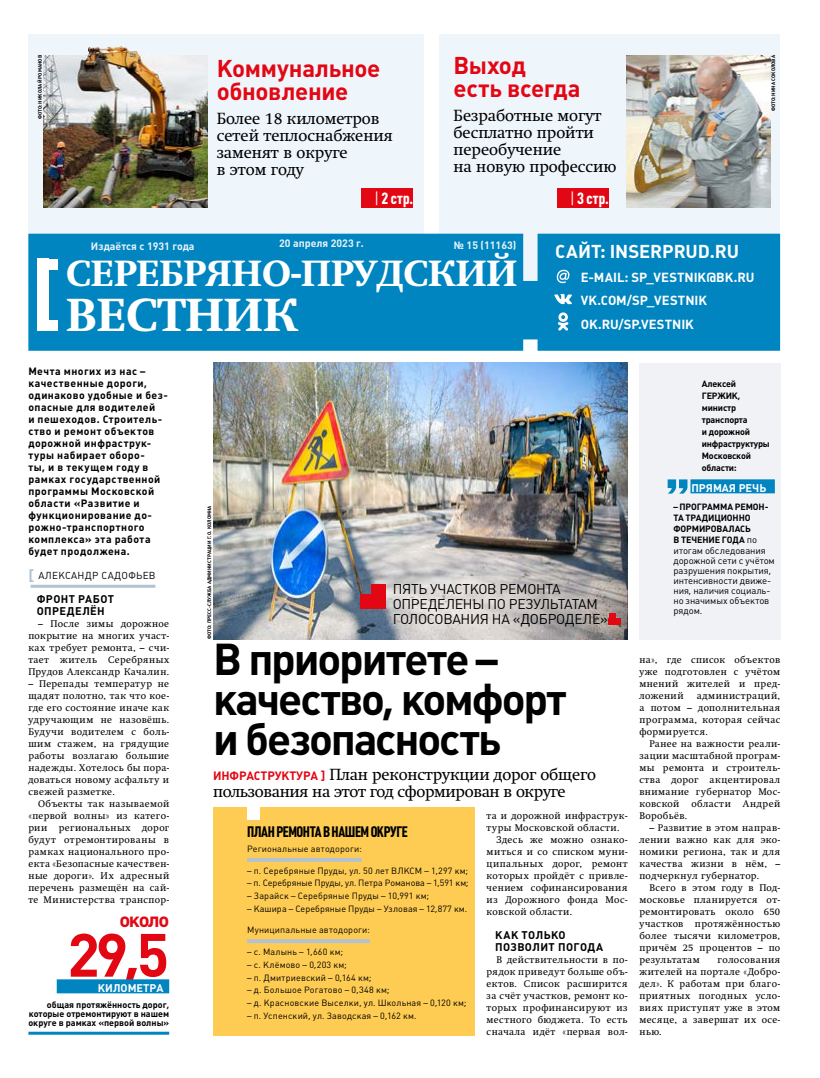
<style>
.page{position:relative;width:820px;height:1078px;background:#fff}
.page>*{position:absolute;margin:0;border:0;box-sizing:border-box;transform-origin:0 0}
.t1{font:700 60px "Plumb C";color:#e30613}
.t2{font:45px "Swift Extra Bold C";color:#fff}
.t3{font:700 44px/40px "Plumb C";letter-spacing:-.045em;color:#000}
.t4{font:35.4px "Swift Extra Bold C";color:#fff}
.t5{font:24px/23px "Plumb Bold C";letter-spacing:-.015em;color:#e30613}
.t6{font:700 20px "Plumb C";letter-spacing:-.07em;color:#e30613}
.t7{font:700 18.4px "Plumb C";letter-spacing:-.005em;color:#fff}
.t8{font:16px/17px "Swift C";color:#000}
.t9{font:16px/17px "Swift C";letter-spacing:-.02em;color:#000}
.t10{font:700 16px "Plumb Cond";letter-spacing:.015em;color:#fff}
.t11{font:700 15px "Plumb Condensed";letter-spacing:-.03em;color:#000}
.t12{font:14px/15px "Plumb C";letter-spacing:-.02em;color:#000}
.t13{font:700 13px/23.6px "Plumb C";letter-spacing:-.005em;color:#fff}
.t14{font:700 11px/12px "Plumb C";letter-spacing:.035em;color:#000}
.t15{font:700 11px "Plumb C";color:#fff}
.t16{font:700 10.6px "Plumb C";color:#eaf2fa}
.t17{font:700 10.5px/12px "Plumb C";letter-spacing:.045em;color:#000}
.t18{font:10px "Plumb C";letter-spacing:.03em;color:#000}
.t19{font:9.6px/12px "Swift C";letter-spacing:.045em;color:#000;text-align:justify}
.t20{font:9.5px/10px "Plumb C";letter-spacing:-.01em;color:#000}
.t21{font:9px "Plumb C";letter-spacing:.015em;color:#000}
.t22{font:700 9px/12px "Plumb C";letter-spacing:-.015em;color:#000}
.t23{font:9px "Plumb C";letter-spacing:-.005em;color:#000}
.t24{font:700 5px "Plumb C";color:#000}
.s1{font-weight:400}
.s2{font-weight:700;font-size:15px;color:#b3c2d1}
.s3{font-family:"Plumb C";font-weight:700;font-size:12px;color:#e30613}
.s4{font-weight:400;font-size:9.5px}
</style>
<div class="page">
<div style="left:28px;top:34px;width:752px;height:249px;background:#eef5fb"></div>
<div style="left:424px;top:34px;width:14px;height:203px;background:#fff"></div>
<img style="left:626px;top:55px;width:144px;height:153px">
<img style="left:43px;top:55px;width:164px;height:153px">
<div style="left:557px;top:188px;width:51px;height:20px;background:#e30613"></div>
<div style="left:361px;top:188px;width:52px;height:20px;background:#e30613"></div>
<div style="left:28px;top:234px;width:751px;height:116px;background:#0085c0"></div>
<div style="left:37px;top:259px;width:12px;height:72px;background:#fff"></div>
<div style="left:46px;top:259px;width:12px;height:10px;background:#fff"></div>
<div style="left:46px;top:320px;width:12px;height:11px;background:#fff"></div>
<svg style="left:557px;top:312px;width:11px;height:18px"></svg>
<svg style="left:554px;top:294px;width:18px;height:10px"></svg>
<svg style="left:556px;top:269px;width:13px;height:14px"></svg>
<img style="left:213px;top:363px;width:414px;height:276px">
<hr style="left:31px;top:584px;width:124px;height:3px;background:#b3c2d1">
<div style="left:57px;top:979px;width:112px;height:14px;background:#0085c0"></div>
<hr style="left:28px;top:1031px;width:141px;height:3px;background:#0085c0">
<div style="left:639px;top:363px;width:141px;height:276px;background:#f1f2f5"></div>
<div style="left:690px;top:479px;width:84px;height:14px;background:#0085c0"></div>
<svg style="left:667px;top:479px;width:20px;height:14px"></svg>
<div style="left:213px;top:807px;width:261px;height:228px;background:#fecc53"></div>
<svg style="left:247px;top:857px;width:114px;height:4px"></svg>
<svg style="left:247px;top:939px;width:123px;height:3px"></svg>
<div style="left:247px;top:806px;width:12px;height:13px;background:#fff"></div>
<div style="left:360px;top:594px;width:26px;height:15px;background:#e30613"></div>
<div style="left:371px;top:584px;width:15px;height:25px;background:#e30613"></div>
<div style="left:608px;top:617px;width:12px;height:7px;background:#e30613"></div>
<div style="left:608px;top:613px;width:7px;height:11px;background:#e30613"></div>
<img style="left:87px;top:46px;width:52px;height:17px">
<p class="t24" style="left:37px;top:119px;width:66px;rotate:-90deg">ФОТО: НИКОЛАЙ РОМАНОВ</p>
<h3 class="t5" style="left:217px;top:57px;width:165px">Коммунальное обновление</h3>
<h3 class="t8" style="left:217px;top:110px;width:177px">Более 18 километров сетей теплоснабжения заменят в округе<br>в этом году</h3>
<h3 class="t5" style="left:453px;top:54px;width:129px">Выход<br>есть всегда</h3>
<h3 class="t8" style="left:453px;top:107px;width:164px">Безработные могут бесплатно пройти переобучение<br>на новую профессию</h3>
<h3 class="t10" style="left:375px;top:188px;width:40px"><span class="s1">|</span> 2 стр.</h3>
<h3 class="t10" style="left:570px;top:188px;width:40px"><span class="s1">|</span> 3 стр.</h3>
<p class="t16" style="left:91px;top:240px;width:105px">Издаётся с 1931 года</p>
<p class="t16" style="left:279px;top:237px;width:86px">20 апреля 2023 г.</p>
<p class="t16" style="left:454px;top:239px;width:64px">№ 15 (11163)</p>
<h3 class="t4" style="left:66px;top:252px;width:452px">СЕРЕБРЯНО-ПРУДСКИЙ</h3>
<h2 class="t2" style="left:66px;top:288px;width:233px">ВЕСТНИК</h2>
<h3 class="t7" style="left:555px;top:241px;width:185px">САЙТ: INSERPRUD.RU</h3>
<h3 class="t13" style="left:580px;top:265px;width:175px">E-MAIL: SP_VESTNIK@BK.RU<br>VK.COM/SP_VESTNIK<br>OK.RU/SP.VESTNIK</h3>
<p class="t24" style="left:770px;top:111px;width:58px;rotate:-90deg">ФОТО: НИНА СОКОЛОВА</p>
<p class="t17" style="left:28px;top:365px;width:141px">Мечта многих из нас – качественные дороги, одинаково удобные и без&shy;опасные для водителей<br>и пешеходов. Строитель&shy;ство и ремонт объектов дорожной инфраструк&shy;туры набирает оборо-<br>ты, и в текущем году в рамках государственной программы Московской области «Развитие и функционирование до&shy;рожно-транспортного комплекса» эта работа будет продолжена.</p>
<p class="t18" style="left:28px;top:569px;width:129px"><span class="s2">[</span> АЛЕКСАНДР САДОФЬЕВ</p>
<p class="t14" style="left:37px;top:593px;width:79px">ФРОНТ РАБОТ<br>ОПРЕДЕЛЁН</p>
<p class="t19" style="left:28px;top:617px;width:142px;text-indent:10px">– После зимы дорожное покрытие на многих участ&shy;ках требует ремонта, – счи&shy;тает житель Серебряных Прудов Александр Качалин.</p>
<p class="t19" style="left:28px;top:677px;width:142px">– Перепады температур не щадят полотно, так что кое&shy;где его состояние иначе как удручающим не назовёшь.<br>Будучи водителем с боль&shy;шим стажем, на грядущие работы возлагаю большие надежды. Хотелось бы пора&shy;доваться новому асфальту и свежей разметке.</p>
<p class="t19" style="left:28px;top:797px;width:142px;text-indent:10px">Объекты так называемой «первой волны» из катего&shy;рии региональных дорог будут отремонтированы в рамках национального про&shy;екта «Безопасные качествен&shy;ные дороги». Их адресный перечень размещён на сай&shy;те Министерства транспор-</p>
<h3 class="t6" style="left:119px;top:907px;width:51px">около</h3>
<h1 class="t1" style="left:67px;top:920px;width:103px">29,5</h1>
<p class="t15" style="left:98px;top:981px;width:67px">КИЛОМЕТРА</p>
<p class="t22" style="left:28px;top:999px;width:142px;line-height:9px;text-align:justify;text-indent:19px">общая протяжённость дорог, которые отремонтируют в нашем округе в рамках «первой волны»</p>
<p class="t24" style="left:206px;top:639px;width:135px;rotate:-90deg">ФОТО: ПРЕСС-СЛУЖБА АДМИНИСТРАЦИИ Г.О. КОЛОМНА</p>
<h3 class="t12" style="left:392px;top:582px;width:217px">ПЯТЬ УЧАСТКОВ РЕМОНТА<br>ОПРЕДЕЛЕНЫ ПО РЕЗУЛЬТАТАМ<br>ГОЛОСОВАНИЯ НА «ДОБРОДЕЛЕ»</h3>
<h3 class="t3" style="left:213px;top:638px;width:355px">В приоритете – качество, комфорт и безопасность</h3>
<h3 class="t9" style="left:213px;top:766px;width:384px"><span class="s3">ИНФРАСТРУКТУРА ]</span> План реконструкции дорог общего пользования на этот год сформирован в округе</h3>
<h3 class="t11" style="left:247px;top:822px;width:162px">ПЛАН РЕМОНТА В НАШЕМ ОКРУГЕ</h3>
<p class="t21" style="left:247px;top:843px;width:116px">Региональные автодороги:</p>
<p class="t21" style="left:247px;top:865px;width:222px">– п. Серебряные Пруды, ул. 50 лет ВЛКСМ – 1,297 км;</p>
<p class="t23" style="left:247px;top:877px;width:223px">– п. Серебряные Пруды, ул. Петра Романова – 1,591 км;</p>
<p class="t21" style="left:247px;top:890px;width:183px">– Зарайск – Серебряные Пруды – 10,991 км;</p>
<p class="t21" style="left:247px;top:903px;width:221px">– Кашира – Серебряные Пруды – Узловая – 12,877 км.</p>
<p class="t21" style="left:247px;top:924px;width:124px">Муниципальные автодороги:</p>
<p class="t21" style="left:247px;top:946px;width:97px">– с. Малынь – 1,660 км;</p>
<p class="t21" style="left:247px;top:959px;width:101px">– с. Клёмово – 0,203 км;</p>
<p class="t21" style="left:247px;top:971px;width:126px">– п. Дмитриевский – 0,164 км;</p>
<p class="t21" style="left:247px;top:984px;width:144px">– д. Большое Рогатово – 0,348 км;</p>
<p class="t21" style="left:247px;top:997px;width:221px">– д. Красновские Выселки, ул. Школьная – 0,120 км;</p>
<p class="t21" style="left:247px;top:1010px;width:171px">– п. Успенский, ул. Заводская – 0,162 км.</p>
<p class="t19" style="left:486px;top:809px;width:142px">та и дорожной инфраструк-</p>
<p class="t19" style="left:486px;top:821px;width:134px">туры Московской области.</p>
<p class="t19" style="left:496px;top:833px;width:132px">Здесь же можно ознако-</p>
<p class="t19" style="left:486px;top:845px;width:142px">миться и со списком муни-</p>
<p class="t19" style="left:486px;top:857px;width:142px">ципальных дорог, ремонт</p>
<p class="t19" style="left:486px;top:869px;width:142px">которых пройдёт с привле-</p>
<p class="t19" style="left:486px;top:881px;width:142px">чением софинансирования</p>
<p class="t19" style="left:486px;top:893px;width:142px">из Дорожного фонда Мос-</p>
<p class="t19" style="left:486px;top:905px;width:87px">ковской области.</p>
<p class="t14" style="left:495px;top:929px;width:109px">КАК ТОЛЬКО<br>ПОЗВОЛИТ ПОГОДА</p>
<p class="t19" style="left:486px;top:953px;width:142px;text-indent:10px">В действительности в по&shy;рядок приведут больше объ&shy;ектов. Список расширится за счёт участков, ремонт ко&shy;торых профинансируют из местного бюджета. То есть сначала идёт «первая вол-</p>
<p class="t22" style="left:701px;top:377px;width:69px">Алексей<br>ГЕРЖИК, министр транспорта<br>и дорожной инфраструктуры<br>Московской области:</p>
<p class="t15" style="left:691px;top:481px;width:76px">ПРЯМАЯ РЕЧЬ</p>
<p class="t22" style="left:673px;top:501px;width:97px;line-height:11px">– ПРОГРАММА РЕМОН-<br>ТА ТРАДИЦИОННО<br>ФОРМИРОВАЛАСЬ<br>В ТЕЧЕНИЕ ГОДА <span class="s4">по</span></p>
<p class="t20" style="left:673px;top:545px;width:103px">итогам обследования дорожной сети с учётом разрушения покрытия, интенсивности движе&shy;ния, наличия социаль&shy;но значимых объектов рядом.</p>
<p class="t19" style="left:639px;top:653px;width:142px">на», где список объектов уже подготовлен с учётом мнений жителей и пред&shy;ложений</p>
<p class="t19" style="left:639px;top:689px;width:142px;text-indent:57px">администраций, а потом – дополнительная программа, которая сейчас формируется.</p>
<p class="t19" style="left:639px;top:737px;width:142px;text-indent:10px">Ранее на важности реали&shy;зации масштабной програм&shy;мы ремонта и строитель&shy;ства дорог акцентировал внимание губернатор Мос&shy;ковской области Андрей Воробьёв.</p>
<p class="t19" style="left:639px;top:821px;width:142px;text-indent:10px">– Развитие в этом направ&shy;лении важно как для эко&shy;номики региона, так и для качества жизни в нём, – подчеркнул губернатор.</p>
<p class="t19" style="left:639px;top:881px;width:142px;text-indent:10px">Всего в этом году в Под&shy;московье планируется от&shy;ремонтировать около 650 участков протяжённостью более тысячи километров, причём 25 процентов – по результатам</p>
<p class="t19" style="left:639px;top:953px;width:142px;text-indent:78px">голосования жителей на портале «Добро&shy;дел». К работам при благо&shy;приятных погодных усло&shy;виях приступят уже в этом месяце, а завершат их осе&shy;нью.</p>
</div>
